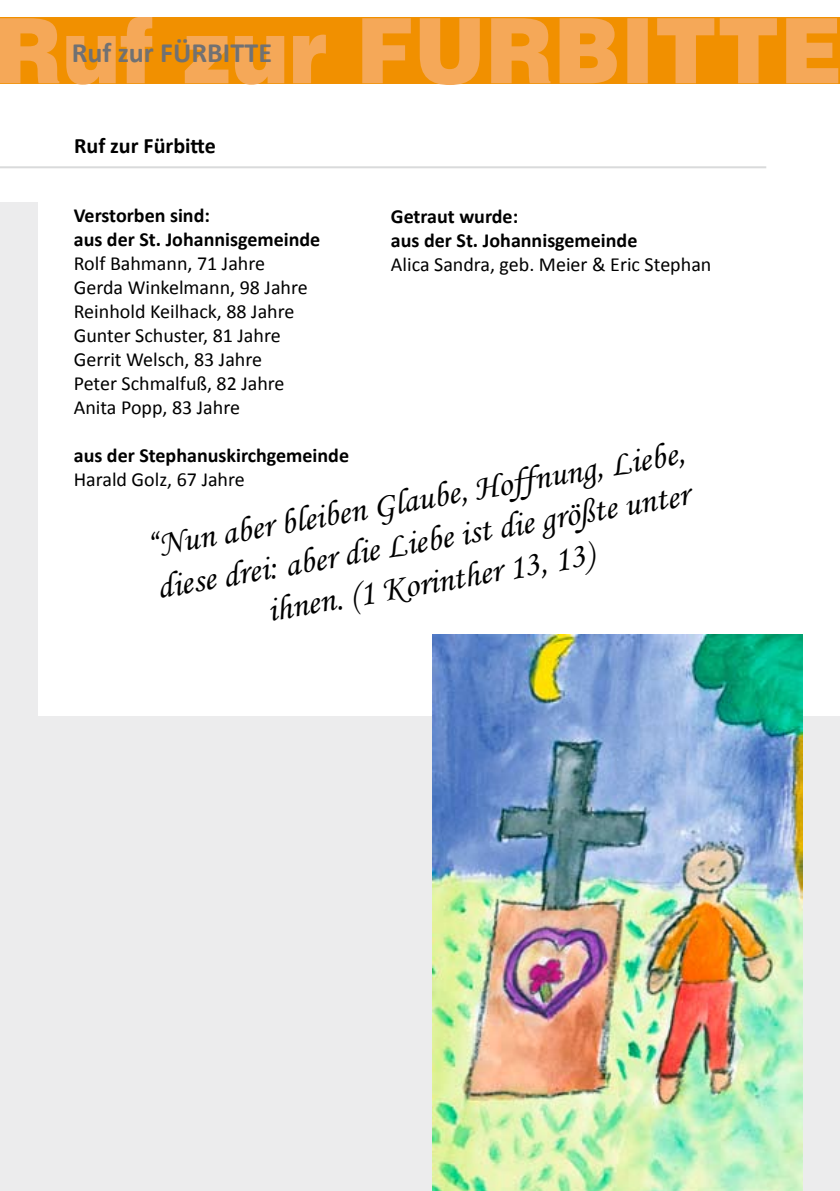
<style>
.page{position:relative;width:840px;height:1191px;background:#fff}
.page>*{position:absolute;margin:0;border:0;box-sizing:border-box;transform-origin:0 0}
.t1{font:35px/42px "Monotype Corsiva";color:#000;text-align:center}
.t2{font:700 28px "Calibri";color:#707173}
.t3{font:700 22px "Calibri";color:#000}
.t4{font:20px/24px "Calibri";color:#000}
.t5{font:700 20px/24px "Calibri";color:#000}
</style>
<div class="page">
<div style="left:0;top:716px;width:839px;height:475px;background:#ececed"></div>
<hr style="left:0;top:166px;width:765px;height:2px;background:#d9dadb">
<svg style="left:0;top:17px;width:837px;height:68px;background:#f39e31"></svg>
<div style="left:0;top:203px;width:38px;height:988px;background:#ececed"></div>
<img style="left:432px;top:634px;width:369px;height:557px">
<h2 class="t2" style="left:72px;top:35px;width:202px">Ruf zur FÜRBITTE</h2>
<p class="t3" style="left:74px;top:132px;width:143px">Ruf zur Fürbitte</p>
<p class="t5" style="left:74px;top:202px;width:248px">Verstorben sind:<br>aus der St. Johannisgemeinde</p>
<p class="t4" style="left:74px;top:250px;width:235px">Rolf Bahmann, 71 Jahre<br>Gerda Winkelmann, 98 Jahre<br>Reinhold Keilhack, 88 Jahre<br>Gunter Schuster, 81 Jahre<br>Gerrit Welsch, 83 Jahre<br>Peter Schmalfuß, 82 Jahre<br>Anita Popp, 83 Jahre</p>
<p class="t5" style="left:74px;top:442px;width:277px">aus der Stephanuskirchgemeinde</p>
<p class="t4" style="left:74px;top:466px;width:172px">Harald Golz, 67 Jahre</p>
<p class="t5" style="left:391px;top:203px;width:248px">Getraut wurde:<br>aus der St. Johannisgemeinde</p>
<p class="t4" style="left:391px;top:251px;width:322px">Alica Sandra, geb. Meier &amp; Eric Stephan</p>
<h1 class="t1" style="left:143px;top:526px;width:547px;rotate:-10deg">“Nun aber bleiben Glaube, Hoffnung, Liebe, diese drei: aber die Liebe ist die größte unter ihnen. (1 Korinther 13, 13)</h1>
</div>
